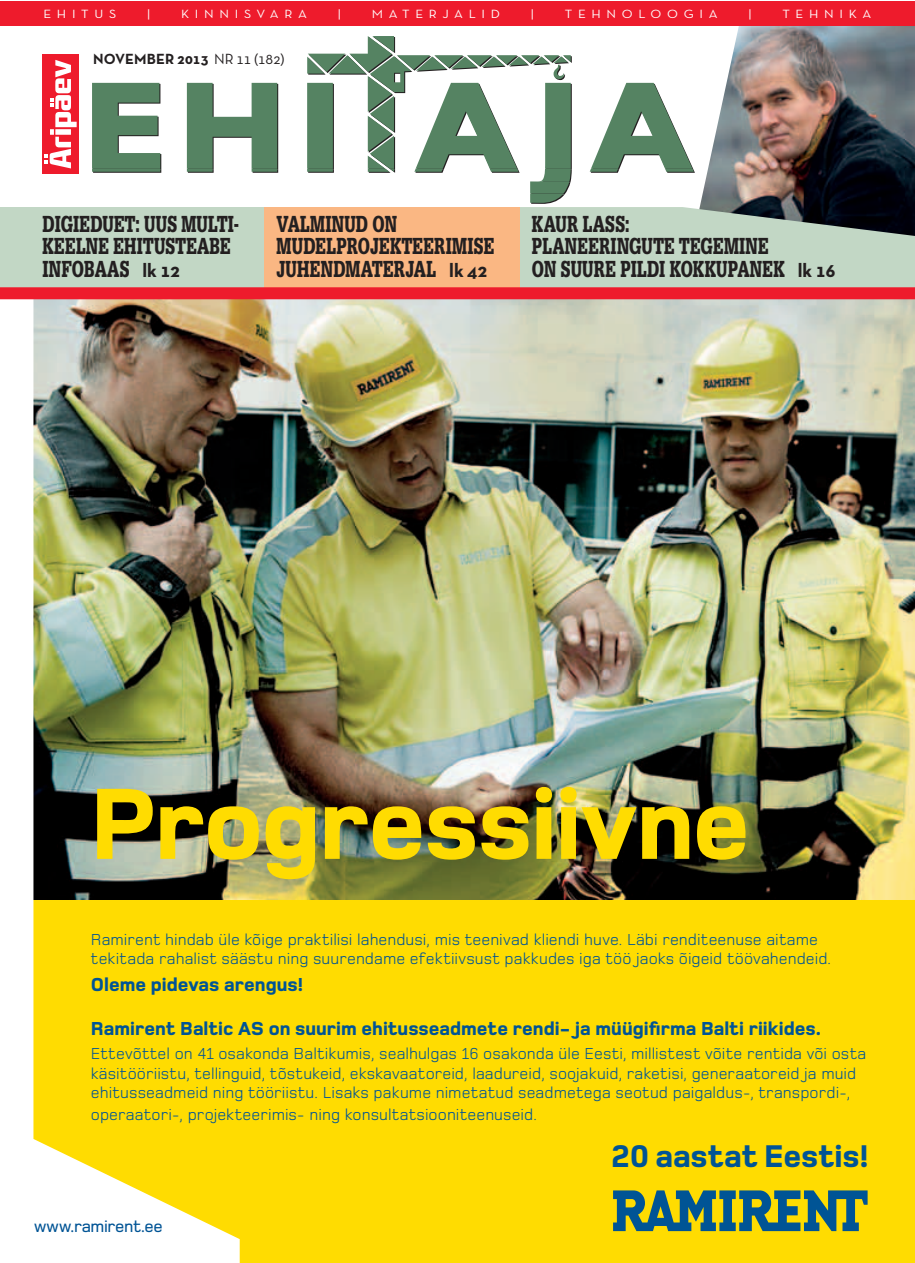
<style>
.page{position:relative;width:915px;height:1263px;background:#fff}
.page>*{position:absolute;margin:0;border:0;box-sizing:border-box;transform-origin:0 0}
.t1{font:800 105px "Foundry Monoline";letter-spacing:-.015em;color:#ffdc01}
.t2{font:800 32.55px "Foundry Monoline";letter-spacing:.005em;color:#005495}
.t3{font:900 22.5px/22.5px "Glypha LT Std";letter-spacing:.015em;color:#231f20;scale:.7 1}
.t4{font:800 19.5px "Foundry Monoline";color:#005495}
.t5{font:500 17.25px "Foundry Monoline";letter-spacing:-.02em;color:#005495}
.t6{font:16.5px/19.8px "Foundry Monoline";letter-spacing:.005em;color:#005495}
.t7{font:700 15px "Neutra Text TF";letter-spacing:.01em;color:#231f20}
.t8{font:12.15px "Neutra Text TF";letter-spacing:.42em;color:#fff;scale:1.11 1}
.s1{font-weight:400}
.s2{font-family:"Neutra Text TF";font-weight:700;font-size:19.5px}
</style>
<div class="page">
<img style="left:239px;top:299px;width:675px;height:601px">
<div style="left:0;top:900px;width:914px;height:363px;background:#ffdc01"></div>
<img style="left:0;top:299px;width:239px;height:964px">
<svg style="left:613px;top:1190px;width:254px;height:41px"></svg>
<img style="left:708px;top:26px;width:206px;height:143px">
<div style="left:0;top:207px;width:264px;height:81px;background:#c2d7c5"></div>
<div style="left:43px;top:55px;width:36px;height:119px;background:#ee1b2c"></div>
<svg style="left:44px;top:60px;width:33px;height:108px"></svg>
<svg style="left:92px;top:36px;width:600px;height:133px"></svg>
<svg style="left:92px;top:169px;width:822px;height:118px"></svg>
<div style="left:0;top:1px;width:914px;height:25px;background:#ee1b2c"></div>
<div style="left:264px;top:207px;width:255px;height:81px;background:#fab783"></div>
<div style="left:0;top:287px;width:914px;height:12px;background:#ee1b2c"></div>
<p class="t8" style="left:43px;top:6px;width:67px">EHITUS</p>
<p class="t8" style="left:147px;top:6px;width:4px">|</p>
<p class="t8" style="left:181px;top:6px;width:115px">KINNISVARA</p>
<p class="t8" style="left:337px;top:6px;width:4px">|</p>
<p class="t8" style="left:371px;top:6px;width:117px">MATERJALID</p>
<p class="t8" style="left:530px;top:6px;width:4px">|</p>
<p class="t8" style="left:564px;top:6px;width:139px">TEHNOLOOGIA</p>
<p class="t8" style="left:748px;top:6px;width:4px">|</p>
<p class="t8" style="left:782px;top:6px;width:82px">TEHNIKA</p>
<p class="t7" style="left:93px;top:50px;width:193px">NOVEMBER 2013 <span class="s1">NR 11 (182)</span></p>
<h3 class="t3" style="left:43px;top:212px;width:282px">DIGIEDUET: UUS MULTI-<br>KEELNE EHITUSTEABE<br>INFOBAAS <span class="s2">lk 12</span></h3>
<h3 class="t3" style="left:276px;top:212px;width:312px">VALMINUD ON<br>MUDELPROJEKTEERIMISE<br>JUHENDMATERJAL <span class="s2">lk 42</span></h3>
<h3 class="t3" style="left:531px;top:212px;width:435px">KAUR LASS:<br>PLANEERINGUTE TEGEMINE<br>ON SUURE PILDI KOKKUPANEK <span class="s2">lk 16</span></h3>
<h1 class="t1" style="left:90px;top:768px;width:661px">Progressiivne</h1>
<p class="t6" style="left:91px;top:929px;width:741px">Ramirent hindab üle kõige praktilisi lahendusi, mis teenivad kliendi huve. Läbi renditeenuse aitame tekitada rahalist säästu ning suurendame efektiivsust pakkudes iga töö jaoks õigeid töövahendeid.</p>
<p class="t4" style="left:91px;top:974px;width:214px">Oleme pidevas arengus!</p>
<p class="t4" style="left:91px;top:1018px;width:731px">Ramirent Baltic AS on suurim ehitusseadmete rendi- ja müügifirma Balti riikides.</p>
<p class="t6" style="left:91px;top:1043px;width:776px">Ettevõttel on 41 osakonda Baltikumis, sealhulgas 16 osakonda üle Eesti, millistest võite rentida või osta käsitööriistu, tellinguid, tõstukeid, ekskavaatoreid, laadureid, soojakuid, raketisi, generaatoreid ja muid ehitusseadmeid ning tööriistu. Lisaks pakume nimetatud seadmetega seotud paigaldus-, transpordi-,</p>
<p class="t6" style="left:91px;top:1104px;width:447px">operaatori-, projekteerimis- ning konsultatsiooniteenuseid.</p>
<p class="t5" style="left:34px;top:1217px;width:130px">www.ramirent.ee</p>
<h2 class="t2" style="left:611px;top:1139px;width:259px">20 aastat Eestis!</h2>
</div>
